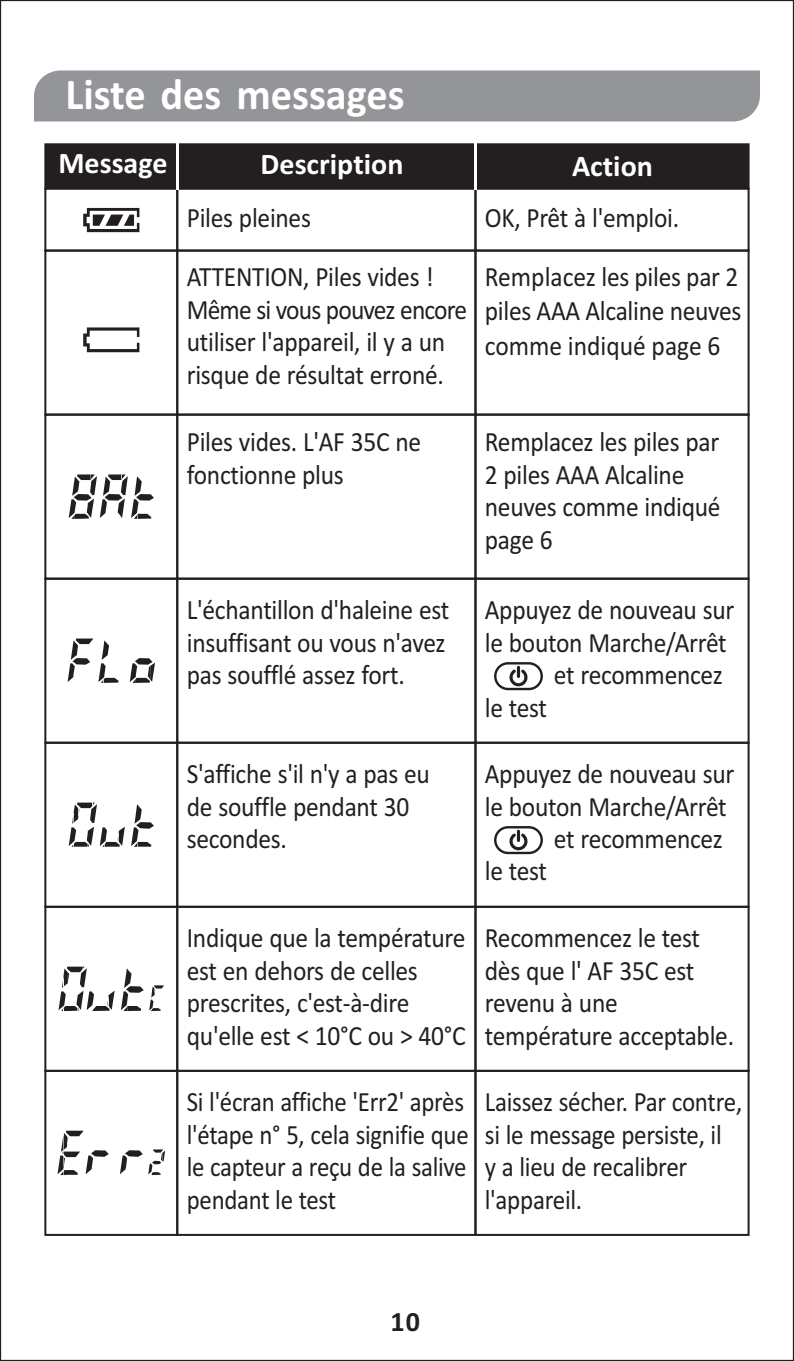
<style>
.page{position:relative;width:794px;height:1361px;background:#fff}
.page>*{position:absolute;margin:0;border:0;box-sizing:border-box;transform-origin:0 0}
.t1{font:700 44px "Calibri";color:#fff;scale:.96 1}
.t2{font:700 30px "Calibri";color:#fff}
.t3{font:28px/32.4px "Calibri";letter-spacing:-.01em;color:#231f20;scale:.91 1}
.t4{font:28px/32.4px "Calibri";letter-spacing:-.01em;color:#231f20;scale:.89 1}
.t5{font:700 28px "Calibri";color:#231f20}
</style>
<div class="page">
<div style="left:44px;top:187px;width:134px;height:65px;border:2px solid #231f20"></div>
<svg style="left:83px;top:208px;width:56px;height:24px"></svg>
<svg style="left:69px;top:474px;width:85px;height:45px"></svg>
<svg style="left:68px;top:638px;width:87px;height:45px"></svg>
<svg style="left:69px;top:802px;width:85px;height:45px"></svg>
<svg style="left:58px;top:966px;width:106px;height:45px"></svg>
<svg style="left:57px;top:1130px;width:108px;height:45px"></svg>
<svg style="left:83px;top:327px;width:56px;height:25px"></svg>
<div style="left:176px;top:187px;width:300px;height:65px;border:2px solid #231f20"></div>
<div style="left:474px;top:187px;width:275px;height:65px;border:2px solid #231f20"></div>
<div style="left:34px;top:70px;width:726px;height:51px;background:#939598"></div>
<div style="left:44px;top:143px;width:134px;height:46px;background:#231f20;border:2px solid #231f20"></div>
<div style="left:176px;top:143px;width:300px;height:46px;background:#231f20;border:2px solid #231f20"></div>
<div style="left:474px;top:143px;width:275px;height:46px;background:#231f20;border:2px solid #231f20"></div>
<hr style="left:474px;top:142px;width:2px;height:47px;background:#fff">
<hr style="left:176px;top:142px;width:2px;height:47px;background:#fff">
<div style="left:44px;top:250px;width:134px;height:166px;border:2px solid #231f20"></div>
<div style="left:44px;top:414px;width:134px;height:166px;border:2px solid #231f20"></div>
<div style="left:44px;top:578px;width:134px;height:166px;border:2px solid #231f20"></div>
<div style="left:44px;top:742px;width:134px;height:166px;border:2px solid #231f20"></div>
<div style="left:44px;top:906px;width:134px;height:166px;border:2px solid #231f20"></div>
<div style="left:44px;top:1070px;width:134px;height:166px;border:2px solid #231f20"></div>
<div style="left:176px;top:250px;width:300px;height:166px;border:2px solid #231f20"></div>
<div style="left:176px;top:414px;width:300px;height:166px;border:2px solid #231f20"></div>
<div style="left:176px;top:578px;width:300px;height:166px;border:2px solid #231f20"></div>
<div style="left:176px;top:742px;width:300px;height:166px;border:2px solid #231f20"></div>
<div style="left:176px;top:906px;width:300px;height:166px;border:2px solid #231f20"></div>
<div style="left:176px;top:1070px;width:300px;height:166px;border:2px solid #231f20"></div>
<div style="left:474px;top:250px;width:275px;height:166px;border:2px solid #231f20"></div>
<div style="left:474px;top:414px;width:275px;height:166px;border:2px solid #231f20"></div>
<div style="left:474px;top:578px;width:275px;height:166px;border:2px solid #231f20"></div>
<div style="left:474px;top:742px;width:275px;height:166px;border:2px solid #231f20"></div>
<div style="left:474px;top:906px;width:275px;height:166px;border:2px solid #231f20"></div>
<div style="left:474px;top:1070px;width:275px;height:166px;border:2px solid #231f20"></div>
<svg style="left:494px;top:662px;width:49px;height:28px"></svg>
<svg style="left:494px;top:826px;width:49px;height:28px"></svg>
<h1 class="t1" style="left:66px;top:76px;width:355px">Liste des messages</h1>
<p class="t2" style="left:58px;top:151px;width:111px">Message</p>
<p class="t2" style="left:261px;top:151px;width:144px">Description</p>
<p class="t2" style="left:572px;top:154px;width:82px">Action</p>
<p class="t3" style="left:187px;top:204px;width:138px">Piles pleines</p>
<p class="t3" style="left:485px;top:190px;width:280px;line-height:59.2px">OK, Prêt à l'emploi.<br>Remplacez les piles par 2</p>
<p class="t3" style="left:485px;top:296px;width:284px;line-height:34px">piles AAA Alcaline neuves comme indiqué page 6</p>
<p class="t3" style="left:187px;top:263px;width:309px">ATTENTION, Piles vides !<br>Même si vous pouvez encore utiliser l'appareil, il y a un risque de résultat erroné.</p>
<p class="t3" style="left:187px;top:428px;width:259px">Piles vides. L'AF 35C ne fonctionne plus</p>
<p class="t3" style="left:187px;top:596px;width:290px">L'échantillon d'haleine est insuffisant ou vous n'avez pas soufflé assez fort.</p>
<p class="t3" style="left:187px;top:760px;width:269px">S'affiche s'il n'y a pas eu de souffle pendant 30 secondes.</p>
<p class="t3" style="left:485px;top:428px;width:261px">Remplacez les piles par<br>2 piles AAA Alcaline neuves comme indiqué page 6</p>
<p class="t3" style="left:485px;top:596px;width:276px">Appuyez de nouveau sur</p>
<p class="t3" style="left:485px;top:628px;width:267px">le bouton Marche/Arrêt</p>
<p class="t3" style="left:554px;top:661px;width:187px">et recommencez</p>
<p class="t3" style="left:485px;top:693px;width:70px">le test</p>
<p class="t3" style="left:485px;top:760px;width:276px">Appuyez de nouveau sur</p>
<p class="t3" style="left:485px;top:792px;width:267px">le bouton Marche/Arrêt</p>
<p class="t3" style="left:554px;top:825px;width:187px">et recommencez</p>
<p class="t3" style="left:485px;top:857px;width:70px">le test</p>
<p class="t3" style="left:187px;top:924px;width:308px">Indique que la température est en dehors de celles prescrites, c'est-à-dire qu'elle est &lt; 10°C ou &gt; 40°C</p>
<p class="t4" style="left:187px;top:1088px;width:318px">Si l'écran affiche 'Err2' après l'étape n° 5, cela signifie que le capteur a reçu de la salive pendant le test</p>
<p class="t3" style="left:485px;top:924px;width:275px">Recommencez le test dès que l' AF 35C est revenu à une température acceptable.</p>
<p class="t4" style="left:485px;top:1088px;width:291px">Laissez sécher. Par contre, si le message persiste, il<br>y a lieu de recalibrer l'appareil.</p>
<p class="t5" style="left:390px;top:1309px;width:31px">10</p>
</div>
